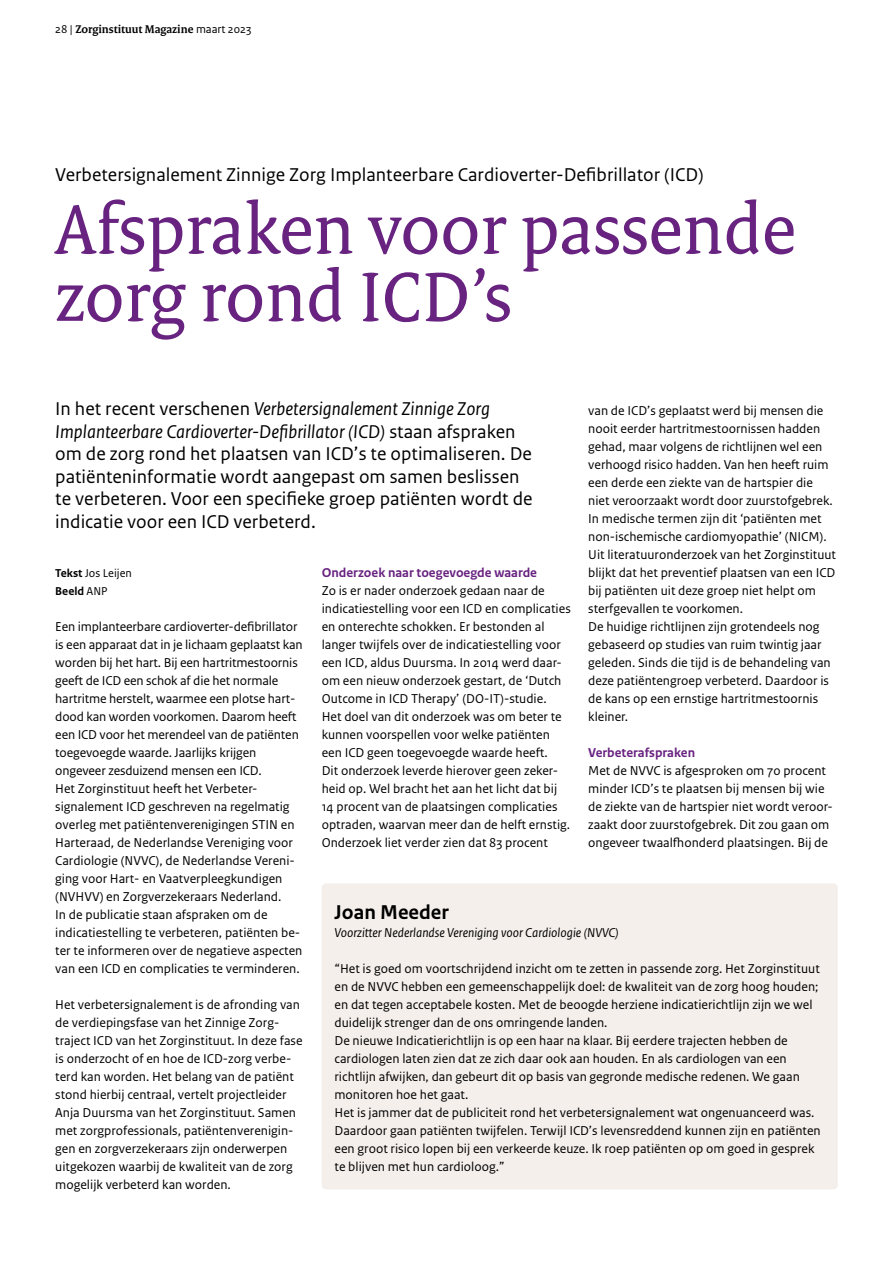
<style>
.page{position:relative;width:893px;height:1263px;background:#fff}
.page>*{position:absolute;margin:0;border:0;box-sizing:border-box;transform-origin:0 0}
.t1{font:75px/67.5px "Rijksoverheid Serif";color:#682280}
.t2{font:700 21px "Rijksoverheid Sans Text";color:#000}
.t3{font:19.5px/22.5px "Rijksoverheid Sans Text";color:#000}
.t4{font:13.5px/18px "Rijksoverheid Sans Text";color:#000}
.t5{font:italic 13.5px "Rijksoverheid Sans Text";color:#000}
.t6{font:700 13.5px "Rijksoverheid Sans Text";color:#682280}
.t7{font:700 12px "Rijksoverheid Serif";color:#000}
.t8{font:12px/18px "Rijksoverheid Sans Text";color:#000}
.s1{font-family:"Rijksoverheid Sans Text";font-weight:400}
.s2{font-style:italic}
.s3{font-weight:700}
</style>
<div class="page">
<div style="left:322px;top:883px;width:516px;height:306px;background:#f4efeb;border-radius:4px"></div>
<p class="t7" style="left:55px;top:22px;width:198px"><span class="s1">28 |</span> Zorginstituut Magazine <span class="s1">maart 2023</span></p>
<h3 class="t3" style="left:55px;top:164px;width:650px">Verbetersignalement Zinnige Zorg Implanteerbare Cardioverter-Defibrillator (ICD)</h3>
<h1 class="t1" style="left:55px;top:195px;width:742px">Afspraken voor passende zorg rond ICD’s</h1>
<p class="t3" style="left:55px;top:398px;width:479px">In het recent verschenen <span class="s2">Verbetersignalement Zinnige Zorg Implanteerbare Cardioverter-Defibrillator (ICD)</span> staan afspraken om de zorg rond het plaatsen van ICD’s te optimaliseren. De patiënteninformatie wordt aangepast om samen beslissen te verbeteren. Voor een specifieke groep patiënten wordt de indicatie voor een ICD verbeterd.</p>
<p class="t4" style="left:588px;top:402px;width:249px">van de ICD’s geplaatst werd bij mensen die nooit eerder hartritmestoornissen hadden gehad, maar volgens de richtlijnen wel een verhoogd risico hadden. Van hen heeft ruim een derde een ziekte van de hartspier die niet veroorzaakt wordt door zuurstofgebrek.<br>In medische termen zijn dit ‘patiënten met non-ischemische cardiomyopathie’ (NICM).<br>Uit literatuuronderzoek van het Zorginstituut blijkt dat het preventief plaatsen van een ICD bij patiënten uit deze groep niet helpt om sterfgevallen te voorkomen.<br>De huidige richtlijnen zijn grotendeels nog gebaseerd op studies van ruim twintig jaar geleden. Sinds die tijd is de behandeling van deze patiëntengroep verbeterd. Daardoor is de kans op een ernstige hartritmestoornis kleiner.</p>
<p class="t6" style="left:588px;top:745px;width:108px">Verbeterafspraken</p>
<p class="t4" style="left:588px;top:762px;width:246px">Met de NVVC is afgesproken om 70 procent minder ICD’s te plaatsen bij mensen bij wie de ziekte van de hartspier niet wordt veroor&shy;zaakt door zuurstofgebrek. Dit zou gaan om ongeveer twaalfhonderd plaatsingen. Bij de</p>
<p class="t6" style="left:322px;top:565px;width:217px">Onderzoek naar toegevoegde waarde</p>
<p class="t4" style="left:322px;top:582px;width:251px">Zo is er nader onderzoek gedaan naar de indicatiestelling voor een ICD en complicaties en onterechte schokken. Er bestonden al langer twijfels over de indicatiestelling voor een ICD, aldus Duursma. In 2014 werd daar&shy;om een nieuw onderzoek gestart, de ‘Dutch Outcome in ICD Therapy’ (DO-IT)-studie.<br>Het doel van dit onderzoek was om beter te kunnen voorspellen voor welke patiënten een ICD geen toegevoegde waarde heeft.<br>Dit onderzoek leverde hierover geen zeker&shy;heid op. Wel bracht het aan het licht dat bij 14 procent van de plaatsingen complicaties optraden, waarvan meer dan de helft ernstig.<br>Onderzoek liet verder zien dat 83 procent</p>
<p class="t8" style="left:55px;top:565px;width:78px"><span class="s3">Tekst</span> Jos Leijen<br><span class="s3">Beeld</span> ANP</p>
<p class="t4" style="left:55px;top:618px;width:249px">Een implanteerbare cardioverter-defibrillator is een apparaat dat in je lichaam geplaatst kan worden bij het hart. Bij een hartritmestoornis geeft de ICD een schok af die het normale hartritme herstelt, waarmee een plotse hart&shy;dood kan worden voorkomen. Daarom heeft een ICD voor het merendeel van de patiënten toegevoegde waarde. Jaarlijks krijgen ongeveer zesduizend mensen een ICD.<br>Het Zorginstituut heeft het Verbeter&shy;signalement ICD geschreven na regelmatig overleg met patiëntenverenigingen STIN en Harteraad, de Nederlandse Vereniging voor Cardiologie (NVVC), de Nederlandse Vereni&shy;ging voor Hart- en Vaatverpleegkundigen (NVHVV) en Zorgverzekeraars Nederland.<br>In de publicatie staan afspraken om de indicatiestelling te verbeteren, patiënten be&shy;ter te informeren over de negatieve aspecten van een ICD en complicaties te verminderen.</p>
<p class="t4" style="left:55px;top:996px;width:249px">Het verbetersignalement is de afronding van de verdiepingsfase van het Zinnige Zorg&shy;traject ICD van het Zorginstituut. In deze fase is onderzocht of en hoe de ICD-zorg verbe&shy;terd kan worden. Het belang van de patiënt stond hierbij centraal, vertelt projectleider Anja Duursma van het Zorginstituut. Samen met zorgprofessionals, patiëntenverenigin&shy;gen en zorgverzekeraars zijn onderwerpen uitgekozen waarbij de kwaliteit van de zorg mogelijk verbeterd kan worden.</p>
<h2 class="t2" style="left:334px;top:901px;width:116px">Joan Meeder</h2>
<p class="t5" style="left:334px;top:925px;width:286px">Voorzitter Nederlandse Vereniging voor Cardiologie (NVVC)</p>
<p class="t4" style="left:334px;top:960px;width:488px">“Het is goed om voortschrijdend inzicht om te zetten in passende zorg. Het Zorginstituut en de NVVC hebben een gemeenschappelijk doel: de kwaliteit van de zorg hoog houden; en dat tegen acceptabele kosten. Met de beoogde herziene indicatierichtlijn zijn we wel duidelijk strenger dan de ons omringende landen.<br>De nieuwe Indicatierichtlijn is op een haar na klaar. Bij eerdere trajecten hebben de cardiologen laten zien dat ze zich daar ook aan houden. En als cardiologen van een richtlijn afwijken, dan gebeurt dit op basis van gegronde medische redenen. We gaan monitoren hoe het gaat.<br>Het is jammer dat de publiciteit rond het verbetersignalement wat ongenuanceerd was.<br>Daardoor gaan patiënten twijfelen. Terwijl ICD’s levensreddend kunnen zijn en patiënten een groot risico lopen bij een verkeerde keuze. Ik roep patiënten op om goed in gesprek te blijven met hun cardioloog.”</p>
</div>
